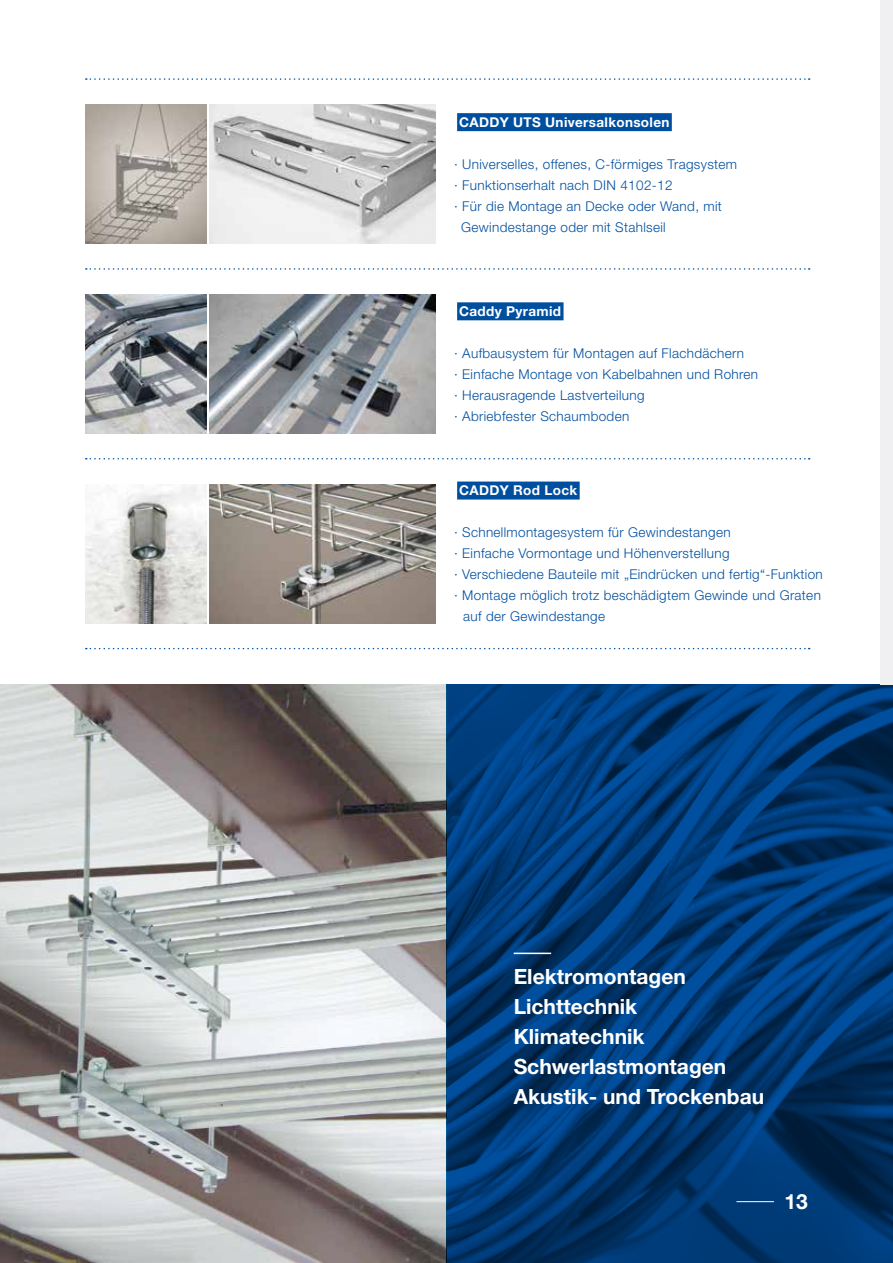
<style>
.page{position:relative;width:893px;height:1263px;background:#fff}
.page>*{position:absolute;margin:0;border:0;box-sizing:border-box;transform-origin:0 0}
.t1{font:700 21px/30px "Helvetica Neue LT Std";color:#fff}
.t2{font:300 13.5px/21px "Helvetica Neue LT Std";letter-spacing:.025em;color:#004f9f}
.t3{font:700 13.5px "Helvetica Neue LT Std";letter-spacing:.025em;color:#fff}
</style>
<div class="page">
<svg style="left:446px;top:684px;width:447px;height:579px;background:#003974"></svg>
<svg style="left:86px;top:78px;width:724px;height:2px"></svg>
<svg style="left:86px;top:268px;width:724px;height:2px"></svg>
<svg style="left:86px;top:458px;width:724px;height:1px"></svg>
<svg style="left:86px;top:648px;width:724px;height:1px"></svg>
<svg style="left:0;top:684px;width:446px;height:579px;background:#acabaa"></svg>
<div style="left:880px;top:0;width:13px;height:684px;background:#f0f0f2"></div>
<img style="left:85px;top:294px;width:121px;height:139px">
<img style="left:210px;top:294px;width:226px;height:139px">
<img style="left:85px;top:484px;width:121px;height:139px">
<img style="left:210px;top:484px;width:226px;height:139px">
<img style="left:85px;top:105px;width:121px;height:139px">
<img style="left:210px;top:105px;width:226px;height:139px">
<div style="left:457px;top:113px;width:215px;height:18px;background:#004f9f"></div>
<div style="left:457px;top:302px;width:107px;height:18px;background:#004f9f"></div>
<div style="left:457px;top:482px;width:123px;height:18px;background:#004f9f"></div>
<hr style="left:514px;top:953px;width:37px;height:1px;background:#fff">
<hr style="left:736px;top:1201px;width:38px;height:1px;background:#fff">
<p class="t3" style="left:459px;top:113px;width:212px">CADDY UTS Universalkonsolen</p>
<p class="t2" style="left:454px;top:153px;width:284px">∙ Universelles, offenes, C-förmiges Tragsystem</p>
<p class="t2" style="left:454px;top:174px;width:220px">∙ Funktionserhalt nach DIN 4102-12</p>
<p class="t2" style="left:454px;top:195px;width:269px">∙ Für die Montage an Decke oder Wand, mit</p>
<p class="t2" style="left:461px;top:216px;width:206px">Gewindestange oder mit Stahlseil</p>
<p class="t3" style="left:459px;top:303px;width:104px">Caddy Pyramid</p>
<p class="t2" style="left:454px;top:342px;width:305px">∙ Aufbausystem für Montagen auf Flachdächern<br>∙ Einfache Montage von Kabelbahnen und Rohren ∙ Herausragende Lastverteilung<br>∙ Abriebfester Schaumboden</p>
<p class="t3" style="left:459px;top:482px;width:120px">CADDY Rod Lock</p>
<p class="t2" style="left:454px;top:521px;width:278px">∙ Schnellmontagesystem für Gewindestangen</p>
<p class="t2" style="left:454px;top:542px;width:277px">∙ Einfache Vormontage und Höhenverstellung</p>
<p class="t2" style="left:454px;top:563px;width:370px">∙ Verschiedene Bauteile mit „Eindrücken und fertig“-Funktion</p>
<p class="t2" style="left:454px;top:584px;width:368px">∙ Montage möglich trotz beschädigtem Gewinde und Graten</p>
<p class="t2" style="left:463px;top:605px;width:143px">auf der Gewindestange</p>
<h1 class="t1" style="left:514px;top:961px;width:252px">Elektromontagen<br>Lichttechnik<br>Klimatechnik<br>Schwerlastmontagen<br>Akustik- und Trockenbau</h1>
<h1 class="t1" style="left:785px;top:1186px;width:25px">13</h1>
</div>
